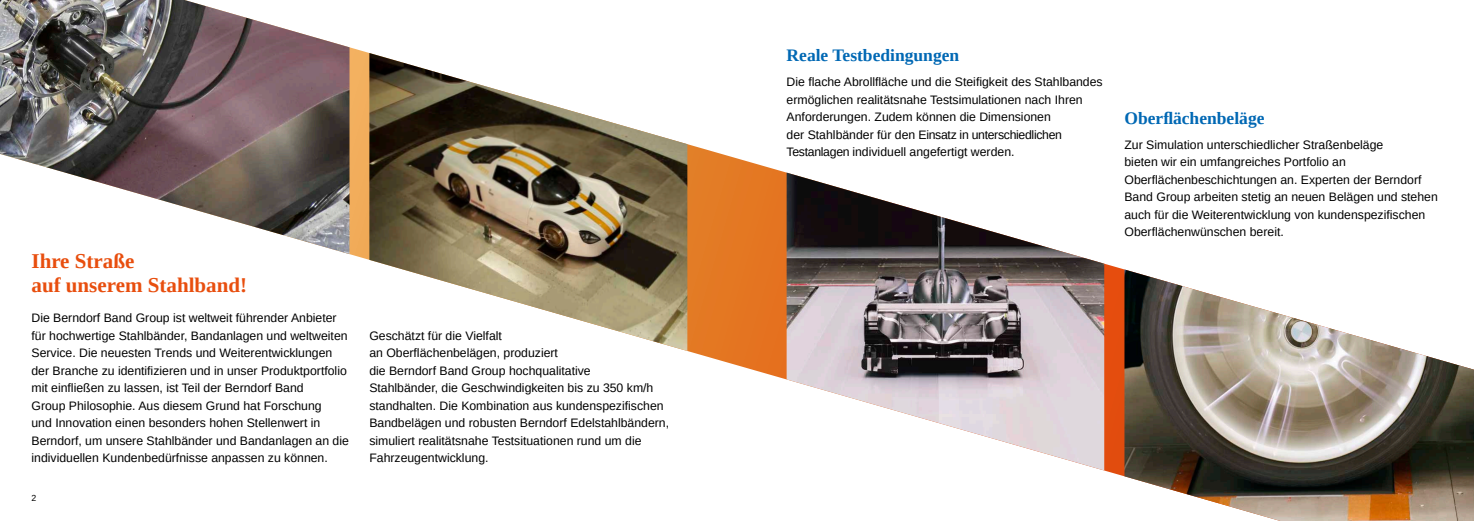
<style>
.page{position:relative;width:1474px;height:521px;background:#fff}
.page>*{position:absolute;margin:0;border:0;box-sizing:border-box;transform-origin:0 0}
.DE_Überschrift{font:700 21px/24.5px "Liberation Serif";color:#e84e0e}
.DE_Zwischenüberschri{font:700 17.5px "Liberation Serif";color:#0068b4}
.DE_Lauftext{font:12.25px/17.5px "Liberation Sans";color:#000}
.t1{font:8.75px "Liberation Sans";color:#000}
</style>
<div class="page">
<svg style="left:349px;top:47px;width:775px;height:430px"></svg>
<img style="left:1124px;top:269px;width:349px;height:252px">
<img style="left:786px;top:173px;width:318px;height:297px">
<img style="left:369px;top:53px;width:318px;height:298px">
<img style="left:0;top:0;width:349px;height:254px">
<p class="DE_Überschrift" style="left:32px;top:248px;width:217px">Ihre Straße<br>auf unserem Stahlband!</p>
<p class="DE_Lauftext" style="left:32px;top:309px;width:319px">Die Berndorf Band Group ist weltweit führender Anbieter für hochwertige Stahlbänder, Bandanlagen und weltweiten Service. Die neuesten Trends und Weiterentwicklungen der Branche zu identifizieren und in unser Produktportfolio mit einfließen zu lassen, ist Teil der Berndorf Band<br>Group Philosophie. Aus diesem Grund hat Forschung<br>und Innovation einen besonders hohen Stellenwert in Berndorf, um unsere Stahlbänder und Bandanlagen an die individuellen Kundenbedürfnisse anpassen zu können.</p>
<p class="t1" style="left:32px;top:492px;width:6px">2</p>
<p class="DE_Lauftext" style="left:369px;top:327px;width:301px">Geschätzt für die Vielfalt<br>an Oberflächenbelägen, produziert<br>die Berndorf Band Group hochqualitative<br>Stahlbänder, die Geschwindigkeiten bis zu 350 km/h standhalten. Die Kombination aus kundenspezifischen Bandbelägen und robusten Berndorf Edelstahlbändern, simuliert realitätsnahe Testsituationen rund um die Fahrzeugentwicklung.</p>
<p class="DE_Zwischenüberschri" style="left:786px;top:44px;width:174px">Reale Testbedingungen</p>
<p class="DE_Lauftext" style="left:786px;top:74px;width:317px">Die flache Abrollfläche und die Steifigkeit des Stahlbandes ermöglichen realitätsnahe Testsimulationen nach Ihren Anforderungen. Zudem können die Dimensionen<br>der Stahlbänder für den Einsatz in unterschiedlichen Testanlagen individuell angefertigt werden.</p>
<p class="DE_Zwischenüberschri" style="left:1124px;top:106px;width:141px">Oberflächenbeläge</p>
<p class="DE_Lauftext" style="left:1124px;top:136px;width:315px">Zur Simulation unterschiedlicher Straßenbeläge<br>bieten wir ein umfangreiches Portfolio an Oberflächenbeschichtungen an. Experten der Berndorf Band Group arbeiten stetig an neuen Belägen und stehen auch für die Weiterentwicklung von kundenspezifischen Oberflächenwünschen bereit.</p>
</div>
